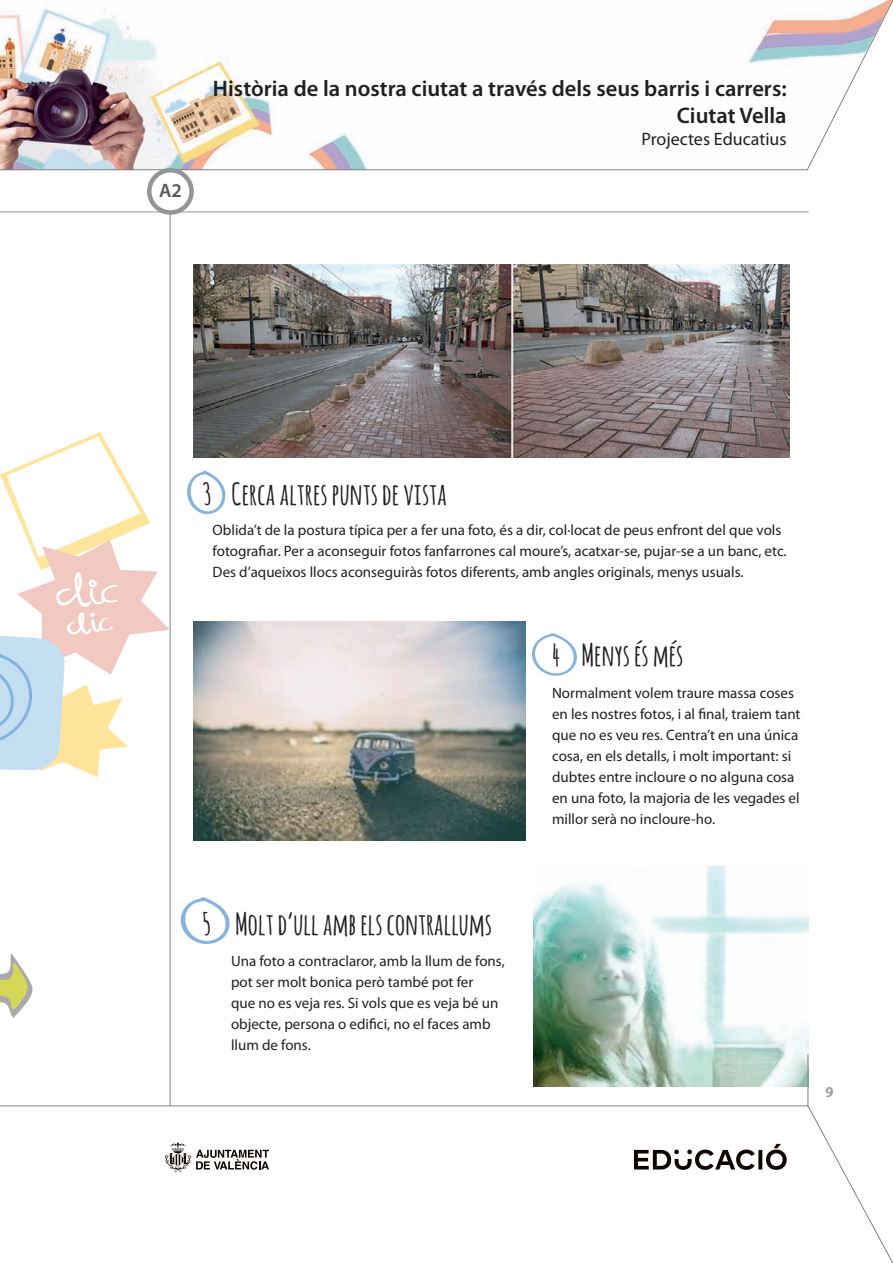
<style>
.page{position:relative;width:893px;height:1263px;background:#fff}
.page>*{position:absolute;margin:0;border:0;box-sizing:border-box;transform-origin:0 0}
.t1{font:700 30px "Amatic";letter-spacing:.025em;color:#231f20}
.t2{font:600 22.5px/27px "Myriad Pro";color:#231f20;text-align:right}
.t3{font:600 19.5px "Myriad Pro";color:#57585a}
.t4{font:18px "Myriad Pro";color:#231f20}
.t5{font:15px/21px "Myriad Pro";color:#231f20}
.t6{font:600 15px "Myriad Pro";color:#939598}
</style>
<div class="page">
<img style="left:194px;top:265px;width:595px;height:193px">
<img style="left:194px;top:621px;width:331px;height:220px">
<img style="left:534px;top:867px;width:275px;height:186px">
<svg style="left:0;top:0;width:893px;height:170px"></svg>
<svg style="left:0;top:1053px;width:893px;height:210px"></svg>
<svg style="left:165px;top:1142px;width:104px;height:30px"></svg>
<svg style="left:634px;top:1144px;width:153px;height:26px"></svg>
<hr style="left:170px;top:212px;width:1px;height:894px;background:#808285">
<hr style="left:0;top:212px;width:809px;height:1px;background:#939598">
<div style="left:147px;top:168px;width:47px;height:47px;border:4px solid #939598;border-radius:50%"></div>
<svg style="left:0;top:953px;width:33px;height:65px"></svg>
<svg style="left:0;top:432px;width:170px;height:345px"></svg>
<svg style="left:180px;top:897px;width:50px;height:47px"></svg>
<svg style="left:187px;top:470px;width:39px;height:44px"></svg>
<svg style="left:532px;top:633px;width:45px;height:43px"></svg>
<h3 class="t3" style="left:159px;top:179px;width:24px">A2</h3>
<h2 class="t2" style="left:213px;top:74px;width:575px">Història de la nostra ciutat a través dels seus barris i carrers:<br>Ciutat Vella</h2>
<p class="t4" style="left:641px;top:127px;width:147px">Projectes Educatius</p>
<h1 class="t1" style="left:203px;top:472px;width:245px">3 Cerca altres punts de vista</h1>
<p class="t5" style="left:213px;top:519px;width:576px">Oblida’t de la postura típica per a fer una foto, és a dir, col·locat de peus enfront del que vols fotografiar. Per a aconseguir fotos fanfarrones cal moure’s, acatxar-se, pujar-se a un banc, etc.<br>Des d’aqueixos llocs aconseguiràs fotos diferents, amb angles originals, menys usuals.</p>
<h1 class="t1" style="left:552px;top:633px;width:132px">4 Menys és més</h1>
<p class="t5" style="left:552px;top:682px;width:250px">Normalment volem traure massa coses en les nostres fotos, i al final, traiem tant que no es veu res. Centra’t en una única cosa, en els detalls, i molt important: si dubtes entre incloure o no alguna cosa en una foto, la majoria de les vegades el millor serà no incloure-ho.</p>
<h1 class="t1" style="left:203px;top:902px;width:290px">5 Molt d’ull amb els contrallums</h1>
<p class="t5" style="left:231px;top:950px;width:275px">Una foto a contraclaror, amb la llum de fons, pot ser molt bonica però també pot fer<br>que no es veja res. Si vols que es veja bé un objecte, persona o edifici, no el faces amb llum de fons.</p>
<p class="t6" style="left:825px;top:1083px;width:10px">9</p>
</div>
